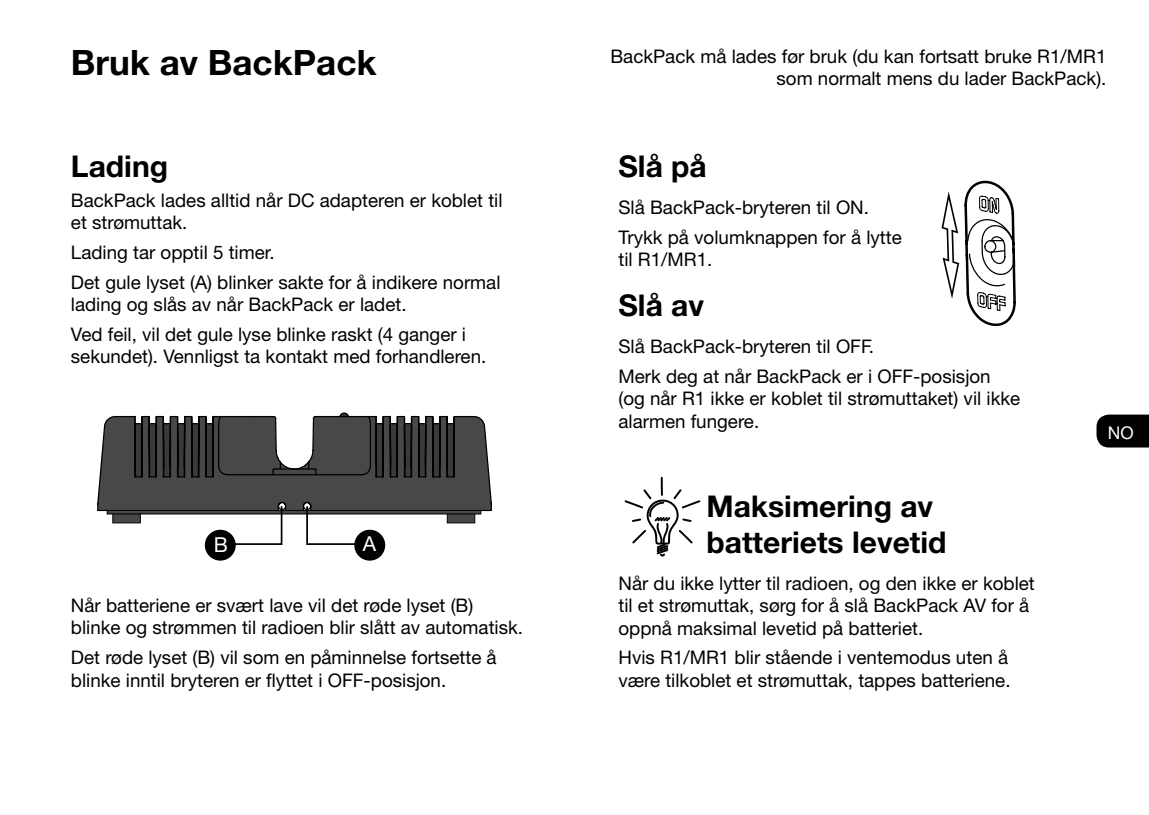
<style>
.page{position:relative;width:1149px;height:815px;background:#fff}
.page>*{position:absolute;margin:0;border:0;box-sizing:border-box;transform-origin:0 0}
.t1{font:700 35px "Helvetica Neue LT Std";color:#000}
.t2{font:700 30px/36px "Helvetica Neue LT Std";color:#000}
.t3{font:20.5px "Helvetica Neue LT Std";color:#fff}
.t4{font:18.75px/22.5px "Helvetica Neue LT Std";color:#000}
.t5{font:17.5px "Helvetica Neue LT Std";color:#fff}
</style>
<div class="page">
<div style="left:1096px;top:415px;width:52px;height:32px;background:#000"></div>
<svg style="left:624px;top:476px;width:77px;height:80px"></svg>
<svg style="left:941px;top:180px;width:75px;height:147px"></svg>
<svg style="left:97px;top:415px;width:395px;height:97px;background:#4f4f4e"></svg>
<div style="left:355px;top:531px;width:29px;height:29px;background:#000;border-radius:50%"></div>
<div style="left:354px;top:530px;width:31px;height:31px;border:2px solid #000;border-radius:50%"></div>
<svg style="left:106px;top:502px;width:375px;height:44px"></svg>
<div style="left:206px;top:531px;width:29px;height:29px;background:#000;border-radius:50%"></div>
<div style="left:205px;top:530px;width:31px;height:31px;border:2px solid #000;border-radius:50%"></div>
<h1 class="t1" style="left:71px;top:40px;width:307px">Bruk av BackPack</h1>
<h2 class="t2" style="left:71px;top:148px;width:99px">Lading</h2>
<p class="t4" style="left:71px;top:189px;width:433px">BackPack lades alltid når DC adapteren er koblet til et strømuttak.</p>
<p class="t4" style="left:71px;top:237px;width:431px;line-height:29.5px">Lading tar opptil 5 timer.<br>Det gule lyset (A) blinker sakte for å indikere normal</p>
<p class="t4" style="left:71px;top:289px;width:396px;line-height:29.5px">lading og slås av når BackPack er ladet.<br>Ved feil, vil det gule lyse blinke raskt (4 ganger i</p>
<p class="t4" style="left:71px;top:345px;width:417px">sekundet). Vennligst ta kontakt med forhandleren.</p>
<p class="t3" style="left:214px;top:533px;width:16px">B</p>
<p class="t3" style="left:363px;top:532px;width:15px">A</p>
<p class="t4" style="left:71px;top:594px;width:453px">Når batteriene er svært lave vil det røde lyset (B) blinke og strømmen til radioen blir slått av automatisk.</p>
<p class="t4" style="left:71px;top:646px;width:427px">Det røde lyset (B) vil som en påminnelse fortsette å blinke inntil bryteren er flyttet i OFF-posisjon.</p>
<p class="t4" style="left:610px;top:45px;width:497px;text-align:right">BackPack må lades før bruk (du kan fortsatt bruke R1/MR1 som normalt mens du lader BackPack).</p>
<h2 class="t2" style="left:618px;top:148px;width:90px">Slå på</h2>
<p class="t4" style="left:618px;top:192px;width:285px;line-height:29.5px">Slå BackPack-bryteren til ON.<br>Trykk på volumknappen for å lytte</p>
<p class="t4" style="left:618px;top:248px;width:95px">til R1/MR1.</p>
<h2 class="t2" style="left:618px;top:287px;width:87px">Slå av</h2>
<p class="t4" style="left:618px;top:331px;width:373px;line-height:29.5px">Slå BackPack-bryteren til OFF.<br>Merk deg at når BackPack er i OFF-posisjon</p>
<p class="t4" style="left:618px;top:387px;width:403px">(og når R1 ikke er koblet til strømuttaket) vil ikke alarmen fungere.</p>
<h2 class="t2" style="left:706px;top:487px;width:241px">Maksimering av batteriets levetid</h2>
<p class="t4" style="left:618px;top:571px;width:418px">Når du ikke lytter til radioen, og den ikke er koblet til et strømuttak, sørg for å slå BackPack AV for å oppnå maksimal levetid på batteriet.</p>
<p class="t4" style="left:618px;top:646px;width:393px">Hvis R1/MR1 blir stående i ventemodus uten å være tilkoblet et strømuttak, tappes batteriene.</p>
<p class="t5" style="left:1107px;top:423px;width:27px">NO</p>
</div>
